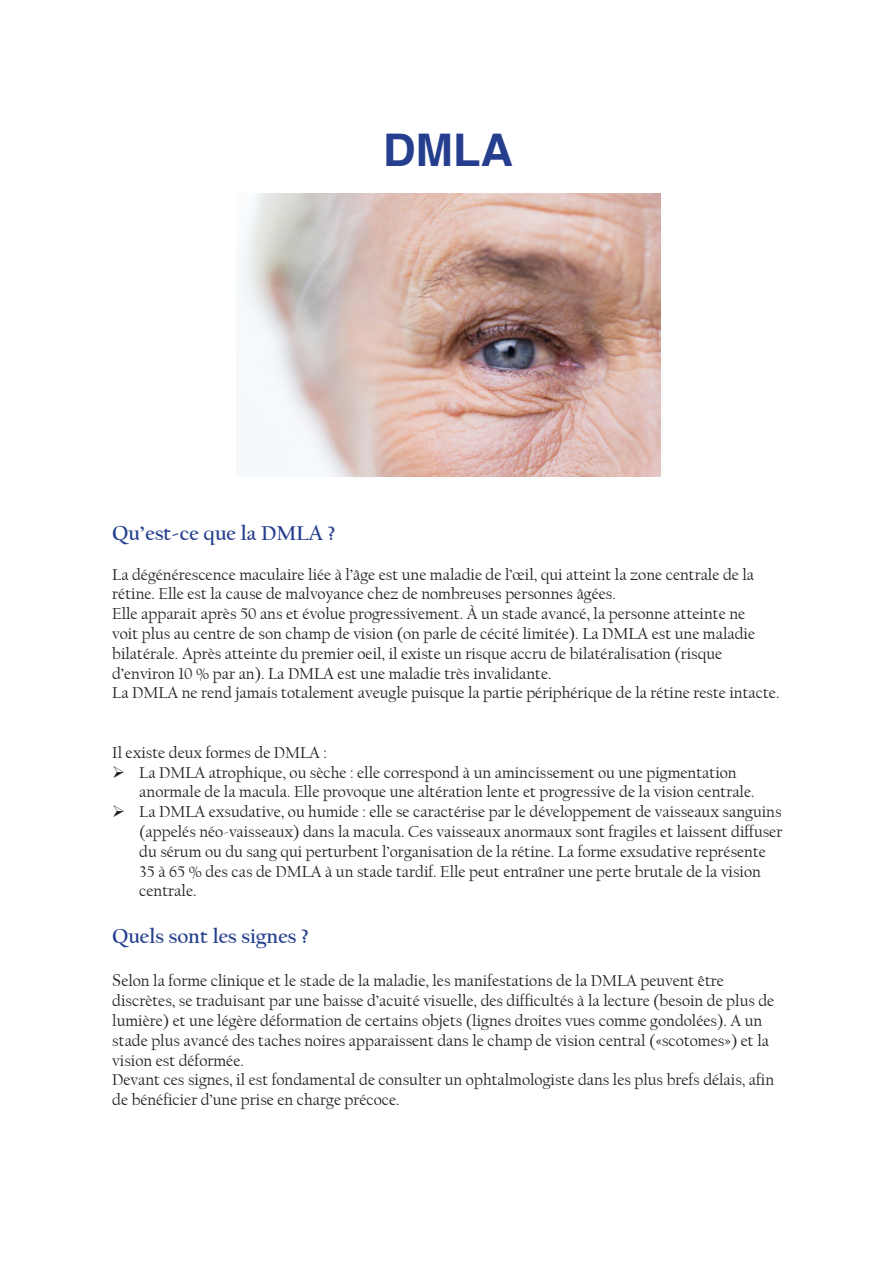
<style>
.page{position:relative;width:893px;height:1263px;background:#fff}
.page>*{position:absolute;margin:0;border:0;box-sizing:border-box;transform-origin:0 0}
.t1{font:700 45px "Helvetica";color:#253f8e}
.t2{font:700 21px "Californian FB";color:#253f8e}
.t3{font:16.5px/19.8px "Californian FB";color:#231f20}
.s1{font-size:18px}
</style>
<div class="page">
<img style="left:239px;top:193px;width:421px;height:283px">
<p class="t1" style="left:383px;top:122px;width:131px">DMLA</p>
<p class="t2" style="left:112px;top:521px;width:225px">Qu’est-ce que la DMLA ?</p>
<p class="t3" style="left:112px;top:564px;width:643px">La dégénérescence maculaire liée à l’âge est une maladie de l’œil, qui atteint la zone centrale de la rétine. Elle est la cause de malvoyance chez de nombreuses personnes âgées.</p>
<p class="t3" style="left:112px;top:604px;width:644px">Elle apparait après 50 ans et évolue progressivement. À un stade avancé, la personne atteinte ne voit plus au centre de son champ de vision (on parle de cécité limitée). La DMLA est une maladie bilatérale. Après atteinte du premier oeil, il existe un risque accru de bilatéralisation (risque d’environ 10 % par an). La DMLA est une maladie très invalidante.</p>
<p class="t3" style="left:112px;top:683px;width:669px">La DMLA ne rend jamais totalement aveugle puisque la partie périphérique de la rétine reste intacte.</p>
<p class="t3" style="left:112px;top:743px;width:216px">Il existe deux formes de DMLA :</p>
<p class="t3" style="left:139px;top:762px;width:617px">La DMLA atrophique, ou sèche : elle correspond à un amincissement ou une pigmentation anormale de la macula. Elle provoque une altération lente et progressive de la vision centrale.</p>
<p class="t3" style="left:139px;top:802px;width:644px">La DMLA exsudative, ou humide : elle se caractérise par le développement de vaisseaux sanguins (appelés néo-vaisseaux) dans la macula. Ces vaisseaux anormaux sont fragiles et laissent diffuser du sérum ou du sang qui perturbent l’organisation de la rétine. La forme exsudative représente 35 à 65 % des cas de DMLA à un stade tardif. Elle peut entraîner une perte brutale de la vision centrale.</p>
<p class="t2" style="left:112px;top:924px;width:198px">Quels sont les signes ?</p>
<p class="t3" style="left:112px;top:971px;width:663px"><span class="s1">S</span>elon la forme clinique et le stade de la maladie, les manifestations de la DMLA peuvent être discrètes, se traduisant par une baisse d’acuité visuelle, des difficultés à la lecture (besoin de plus de lumière) et une légère déformation de certains objets (lignes droites vues comme gondolées). A un stade plus avancé des taches noires apparaissent dans le champ de vision central («scotomes») et la vision est déformée.</p>
<p class="t3" style="left:112px;top:1070px;width:663px">Devant ces signes, il est fondamental de consulter un ophtalmologiste dans les plus brefs délais, afin de bénéficier d’une prise en charge précoce.</p>
</div>
